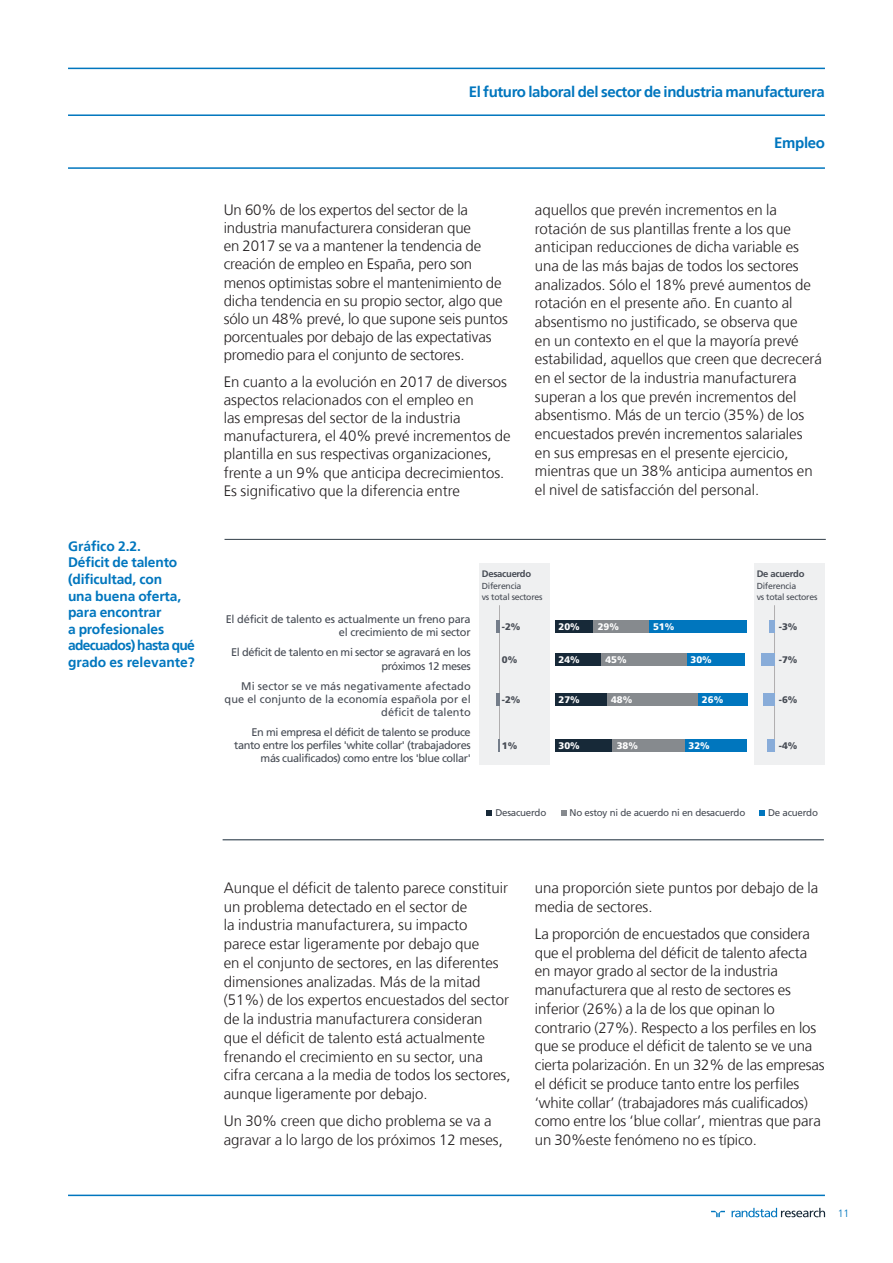
<style>
.page{position:relative;width:893px;height:1263px;background:#fff}
.page>*{position:absolute;margin:0;border:0;box-sizing:border-box;transform-origin:0 0}
.TEXTO_CORRIDO{font:300 15px/18.8px "Frutiger";color:#231f20}
.t1{font:700 15px "Frutiger";letter-spacing:-.025em;color:#0076be}
.Texto_corrido{font:700 13.8px/16.5px "Frutiger";letter-spacing:-.01em;color:#0076be}
.t2{font:11.1px/13.4px "Frutiger";letter-spacing:-.035em;color:#464b54;text-align:right}
.t3{font:11.1px/13.4px "Frutiger";letter-spacing:.005em;color:#464b54;text-align:right}
.t4{font:300 10.5px "Frutiger";color:#0076be}
.t5{font:9.75px "Frutiger";letter-spacing:-.025em;color:#464b54}
.t6{font:900 9.6px "Frutiger";color:#fff}
.t7{font:900 9.6px "Frutiger";color:#464b54}
.t8{font:700 9.45px "Frutiger";letter-spacing:-.03em;color:#464b54}
.t9{font:8.7px/11.4px "Frutiger";letter-spacing:-.03em;color:#464b54}
</style>
<div class="page">
<hr style="left:68px;top:1194px;width:757px;height:2px;background:#0076be">
<svg style="left:711px;top:1208px;width:114px;height:9px"></svg>
<hr style="left:68px;top:68px;width:757px;height:1px;background:#0076be">
<hr style="left:68px;top:114px;width:757px;height:2px;background:#0076be">
<hr style="left:68px;top:167px;width:757px;height:2px;background:#0076be">
<div style="left:479px;top:563px;width:71px;height:201px;background:#eff0f1"></div>
<div style="left:754px;top:563px;width:71px;height:201px;background:#eff0f1"></div>
<hr style="left:499px;top:605px;width:1px;height:147px;background:#b0aeaf">
<hr style="left:774px;top:605px;width:1px;height:147px;background:#b0aeaf">
<svg style="left:496px;top:620px;width:3px;height:13px"></svg>
<div style="left:555px;top:620px;width:38px;height:13px;background:#172938"></div>
<div style="left:593px;top:620px;width:56px;height:13px;background:#868a8e"></div>
<div style="left:649px;top:620px;width:97px;height:13px;background:#0076be"></div>
<div style="left:555px;top:654px;width:46px;height:12px;background:#172938"></div>
<div style="left:601px;top:654px;width:86px;height:12px;background:#868a8e"></div>
<div style="left:687px;top:654px;width:57px;height:12px;background:#0076be"></div>
<svg style="left:496px;top:693px;width:3px;height:13px"></svg>
<div style="left:555px;top:693px;width:52px;height:13px;background:#172938"></div>
<div style="left:607px;top:693px;width:91px;height:13px;background:#868a8e"></div>
<div style="left:698px;top:693px;width:50px;height:13px;background:#0076be"></div>
<div style="left:555px;top:739px;width:58px;height:13px;background:#172938"></div>
<div style="left:613px;top:739px;width:72px;height:13px;background:#868a8e"></div>
<div style="left:685px;top:739px;width:61px;height:13px;background:#0076be"></div>
<div style="left:769px;top:620px;width:5px;height:13px;background:#88acd9"></div>
<div style="left:761px;top:654px;width:13px;height:12px;background:#88acd9"></div>
<div style="left:763px;top:693px;width:11px;height:13px;background:#88acd9"></div>
<div style="left:767px;top:739px;width:7px;height:13px;background:#88acd9"></div>
<svg style="left:498px;top:739px;width:1px;height:13px"></svg>
<svg style="left:486px;top:810px;width:6px;height:6px"></svg>
<svg style="left:759px;top:810px;width:6px;height:6px"></svg>
<svg style="left:561px;top:810px;width:5px;height:6px"></svg>
<hr style="left:225px;top:539px;width:601px;height:1px;background:#313e48">
<hr style="left:223px;top:839px;width:601px;height:1px;background:#172938">
<p class="Texto_corrido" style="left:68px;top:539px;width:128px">Gráfico 2.2.<br>Déficit de talento (dificultad, con<br>una buena oferta, para encontrar<br>a profesionales adecuados) hasta qué grado es relevante?</p>
<p class="t1" style="left:469px;top:85px;width:358px">El futuro laboral del sector de industria manufacturera</p>
<p class="TEXTO_CORRIDO" style="left:224px;top:202px;width:286px;line-height:18.1px">Un 60% de los expertos del sector de la industria manufacturera consideran que<br>en 2017 se va a mantener la tendencia de creación de empleo en España, pero son menos optimistas sobre el mantenimiento de dicha tendencia en su propio sector, algo que sólo un 48% prevé, lo que supone seis puntos porcentuales por debajo de las expectativas promedio para el conjunto de sectores.</p>
<p class="TEXTO_CORRIDO" style="left:224px;top:374px;width:288px;line-height:18.1px">En cuanto a la evolución en 2017 de diversos aspectos relacionados con el empleo en<br>las empresas del sector de la industria manufacturera, el 40% prevé incrementos de plantilla en sus respectivas organizaciones, frente a un 9% que anticipa decrecimientos.<br>Es significativo que la diferencia entre</p>
<p class="t1" style="left:774px;top:136px;width:52px">Empleo</p>
<p class="TEXTO_CORRIDO" style="left:535px;top:201px;width:289px">aquellos que prevén incrementos en la rotación de sus plantillas frente a los que anticipan reducciones de dicha variable es una de las más bajas de todos los sectores analizados. Sólo el 18% prevé aumentos de rotación en el presente año. En cuanto al absentismo no justificado, se observa que<br>en un contexto en el que la mayoría prevé estabilidad, aquellos que creen que decrecerá en el sector de la industria manufacturera superan a los que prevén incrementos del absentismo. Más de un tercio (35%) de los encuestados prevén incrementos salariales<br>en sus empresas en el presente ejercicio, mientras que un 38% anticipa aumentos en el nivel de satisfacción del personal.</p>
<p class="t2" style="left:226px;top:612px;width:247px">El déficit de talento es actualmente un freno para el crecimiento de mi sector</p>
<p class="t2" style="left:231px;top:646px;width:241px">El déficit de talento en mi sector se agravará en los próximos 12 meses</p>
<p class="t3" style="left:225px;top:679px;width:248px">Mi sector se ve más negativamente afectado que el conjunto de la economía española por el déficit de talento</p>
<p class="t2" style="left:234px;top:725px;width:238px">En mi empresa el déficit de talento se produce tanto entre los perfiles 'white collar' (trabajadores más cualificados) como entre los 'blue collar'</p>
<p class="t8" style="left:482px;top:569px;width:51px">Desacuerdo</p>
<p class="t9" style="left:482px;top:580px;width:62px">Diferencia<br>vs total sectores</p>
<p class="t7" style="left:502px;top:621px;width:20px">-2%</p>
<p class="t6" style="left:559px;top:621px;width:23px">20%</p>
<p class="t6" style="left:598px;top:621px;width:23px">29%</p>
<p class="t6" style="left:653px;top:621px;width:23px">51%</p>
<p class="t7" style="left:502px;top:654px;width:17px">0%</p>
<p class="t6" style="left:559px;top:654px;width:23px">24%</p>
<p class="t6" style="left:605px;top:654px;width:23px">45%</p>
<p class="t6" style="left:690px;top:654px;width:23px">30%</p>
<p class="t7" style="left:502px;top:694px;width:20px">-2%</p>
<p class="t6" style="left:559px;top:694px;width:23px">27%</p>
<p class="t6" style="left:611px;top:694px;width:23px">48%</p>
<p class="t6" style="left:702px;top:694px;width:23px">26%</p>
<p class="t7" style="left:502px;top:740px;width:17px">1%</p>
<p class="t6" style="left:559px;top:740px;width:23px">30%</p>
<p class="t6" style="left:617px;top:740px;width:23px">38%</p>
<p class="t6" style="left:689px;top:740px;width:23px">32%</p>
<p class="t8" style="left:757px;top:569px;width:49px">De acuerdo</p>
<p class="t9" style="left:757px;top:580px;width:62px">Diferencia<br>vs total sectores</p>
<p class="t7" style="left:779px;top:621px;width:20px">-3%</p>
<p class="t7" style="left:779px;top:654px;width:20px">-7%</p>
<p class="t7" style="left:779px;top:694px;width:20px">-6%</p>
<p class="t7" style="left:779px;top:740px;width:20px">-4%</p>
<p class="t5" style="left:495px;top:807px;width:52px">Desacuerdo</p>
<p class="t5" style="left:570px;top:807px;width:177px">No estoy ni de acuerdo ni en desacuerdo</p>
<p class="t5" style="left:768px;top:807px;width:51px">De acuerdo</p>
<p class="TEXTO_CORRIDO" style="left:224px;top:879px;width:288px">Aunque el déficit de talento parece constituir un problema detectado en el sector de<br>la industria manufacturera, su impacto parece estar ligeramente por debajo que<br>en el conjunto de sectores, en las diferentes dimensiones analizadas. Más de la mitad (51%) de los expertos encuestados del sector de la industria manufacturera consideran<br>que el déficit de talento está actualmente frenando el crecimiento en su sector, una cifra cercana a la media de todos los sectores, aunque ligeramente por debajo.</p>
<p class="TEXTO_CORRIDO" style="left:224px;top:1113px;width:281px">Un 30% creen que dicho problema se va a agravar a lo largo de los próximos 12 meses,</p>
<p class="TEXTO_CORRIDO" style="left:535px;top:879px;width:285px">una proporción siete puntos por debajo de la media de sectores.</p>
<p class="TEXTO_CORRIDO" style="left:535px;top:925px;width:291px">La proporción de encuestados que considera que el problema del déficit de talento afecta en mayor grado al sector de la industria manufacturera que al resto de sectores es inferior (26%) a la de los que opinan lo contrario (27%). Respecto a los perfiles en los que se produce el déficit de talento se ve una cierta polarización. En un 32% de las empresas el déficit se produce tanto entre los perfiles ‘white collar’ (trabajadores más cualificados) como entre los ‘blue collar’, mientras que para un 30%este fenómeno no es típico.</p>
<p class="t4" style="left:838px;top:1209px;width:13px">11</p>
</div>
